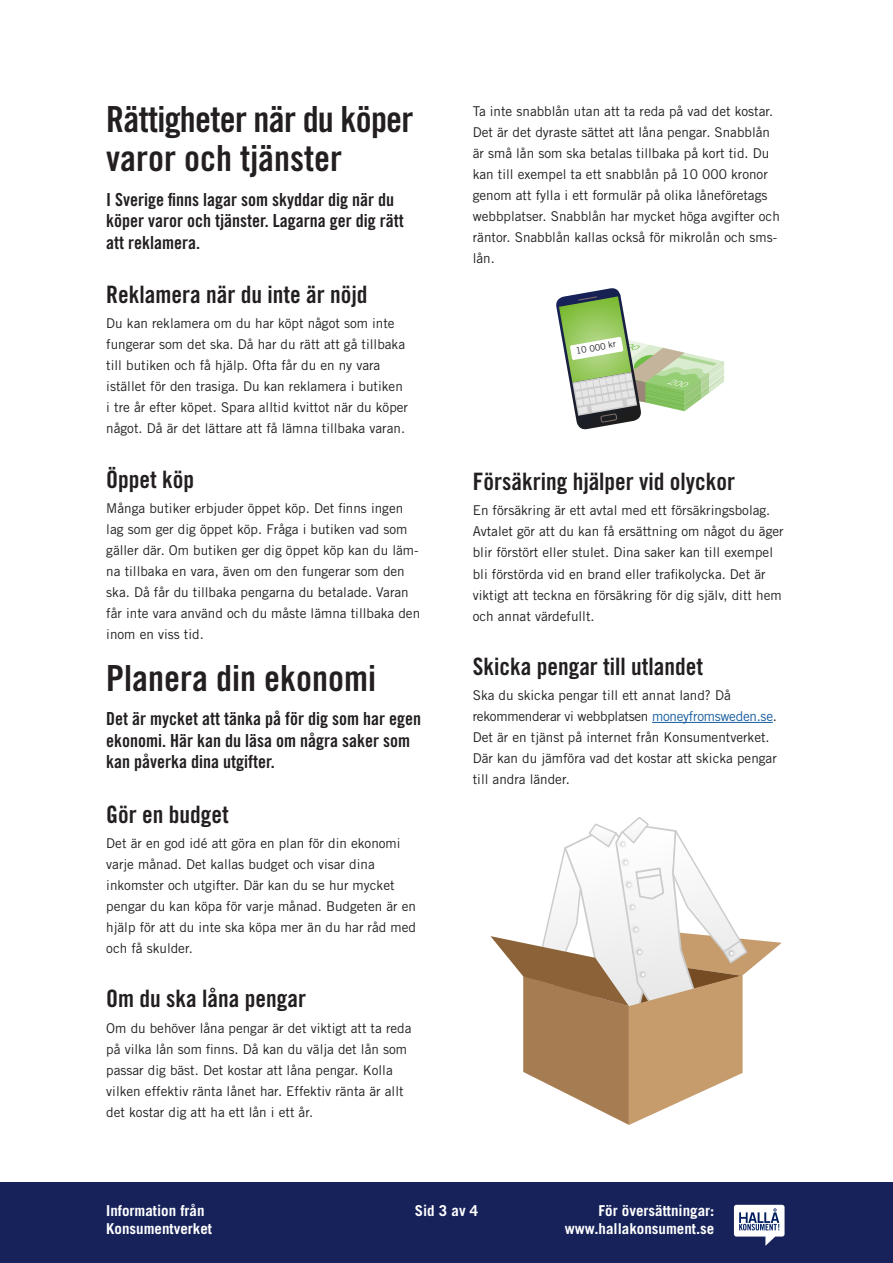
<style>
.page{position:relative;width:893px;height:1263px;background:#fff}
.page>*{position:absolute;margin:0;border:0;box-sizing:border-box;transform-origin:0 0}
.t1{font:36px/39px "Trade Gothic LT Std Bd Cn 20";letter-spacing:-.02em;color:#231f20}
.t2{font:36px "Trade Gothic LT Std Bd Cn 20";color:#231f20}
.t3{font:24px "Trade Gothic LT Std Bd Cn 20";color:#231f20}
.Ingress{font:18px/21.6px "Trade Gothic LT Std Bd Cn 20";color:#231f20}
.t4{font:700 15px "Trade Gothic LT Std";color:#fff}
.Brödtext{font:13.5px/21px "Trade Gothic LT Std";color:#231f20}
.t5{font:9px "Trade Gothic LT Std";color:#231f20}
.s1{color:#175d9e}
</style>
<div class="page">
<div style="left:0;top:1183px;width:893px;height:80px;background:#162259"></div>
<svg style="left:734px;top:1205px;width:50px;height:41px"></svg>
<hr style="left:652px;top:722px;width:121px;height:1px;background:#175d9e">
<svg style="left:556px;top:288px;width:168px;height:142px"></svg>
<svg style="left:490px;top:817px;width:292px;height:308px"></svg>
<h1 class="t1" style="left:106px;top:100px;width:309px">Rättigheter när du köper varor och tjänster</h1>
<p class="Ingress" style="left:106px;top:188px;width:299px">I Sverige finns lagar som skyddar dig när du köper varor och tjänster. Lagarna ger dig rätt att reklamera.</p>
<h2 class="t3" style="left:106px;top:280px;width:263px">Reklamera när du inte är nöjd</h2>
<p class="Brödtext" style="left:106px;top:313px;width:303px">Du kan reklamera om du har köpt något som inte fungerar som det ska. Då har du rätt att gå tillbaka till butiken och få hjälp. Ofta får du en ny vara istället för den trasiga. Du kan reklamera i butiken i tre år efter köpet. Spara alltid kvittot när du köper något. Då är det lättare att få lämna tillbaka varan.</p>
<h2 class="t3" style="left:106px;top:465px;width:89px">Öppet köp</h2>
<h1 class="Brödtext" style="left:106px;top:498px;width:315px">Många butiker erbjuder öppet köp. Det finns ingen lag som ger dig öppet köp. Fråga i butiken vad som gäller där. Om butiken ger dig öppet köp kan du läm&shy;na tillbaka en vara, även om den fungerar som den ska. Då får du tillbaka pengarna du betalade. Varan får inte vara använd och du måste lämna tillbaka den inom en viss tid.</h1>
<h1 class="t2" style="left:106px;top:656px;width:271px">Planera din ekonomi</h1>
<p class="Ingress" style="left:106px;top:708px;width:316px">Det är mycket att tänka på för dig som har egen ekonomi. Här kan du läsa om några saker som kan påverka dina utgifter.</p>
<h2 class="t3" style="left:106px;top:799px;width:124px">Gör en budget</h2>
<p class="Brödtext" style="left:106px;top:832px;width:311px">Det är en god idé att göra en plan för din ekonomi varje månad. Det kallas budget och visar dina inkomster och utgifter. Där kan du se hur mycket pengar du kan köpa för varje månad. Budgeten är en hjälp för att du inte ska köpa mer än du har råd med och få skulder.</p>
<h2 class="t3" style="left:106px;top:984px;width:201px">Om du ska låna pengar</h2>
<p class="Brödtext" style="left:106px;top:1017px;width:307px">Om du behöver låna pengar är det viktigt att ta reda på vilka lån som finns. Då kan du välja det lån som passar dig bäst. Det kostar att låna pengar. Kolla vilken effektiv ränta lånet har. Effektiv ränta är allt det kostar dig att ha ett lån i ett år.</p>
<p class="Brödtext" style="left:473px;top:101px;width:309px">Ta inte snabblån utan att ta reda på vad det kostar.<br>Det är det dyraste sättet att låna pengar. Snabblån är små lån som ska betalas tillbaka på kort tid. Du kan till exempel ta ett snabblån på 10 000 kronor genom att fylla i ett formulär på olika låneföretags webbplatser. Snabblån har mycket höga avgifter och räntor. Snabblån kallas också för mikrolån och sms&shy;lån.</p>
<p class="t5" style="left:575px;top:345px;width:42px;rotate:-10deg">10 000 kr</p>
<h2 class="t3" style="left:473px;top:467px;width:264px">Försäkring hjälper vid olyckor</h2>
<p class="Brödtext" style="left:473px;top:500px;width:312px">En försäkring är ett avtal med ett försäkringsbolag.<br>Avtalet gör att du kan få ersättning om något du äger blir förstört eller stulet. Dina saker kan till exempel bli förstörda vid en brand eller trafikolycka. Det är viktigt att teckna en försäkring för dig själv, ditt hem och annat värdefullt.</p>
<h2 class="t3" style="left:473px;top:652px;width:232px">Skicka pengar till utlandet</h2>
<p class="Brödtext" style="left:473px;top:685px;width:306px">Ska du skicka pengar till ett annat land? Då rekommenderar vi webbplatsen <span class="s1">moneyfromsweden.se</span>.<br>Det är en tjänst på internet från Konsumentverket.<br>Där kan du jämföra vad det kostar att skicka pengar till andra länder.</p>
<p class="t4" style="left:106px;top:1201px;width:100px">Information från</p>
<p class="t4" style="left:415px;top:1201px;width:65px">Sid 3 av 4</p>
<p class="t4" style="left:599px;top:1201px;width:117px">För översättningar:</p>
<p class="t4" style="left:106px;top:1219px;width:107px">Konsumentverket</p>
<p class="t4" style="left:565px;top:1219px;width:151px">www.hallakonsument.se</p>
</div>
